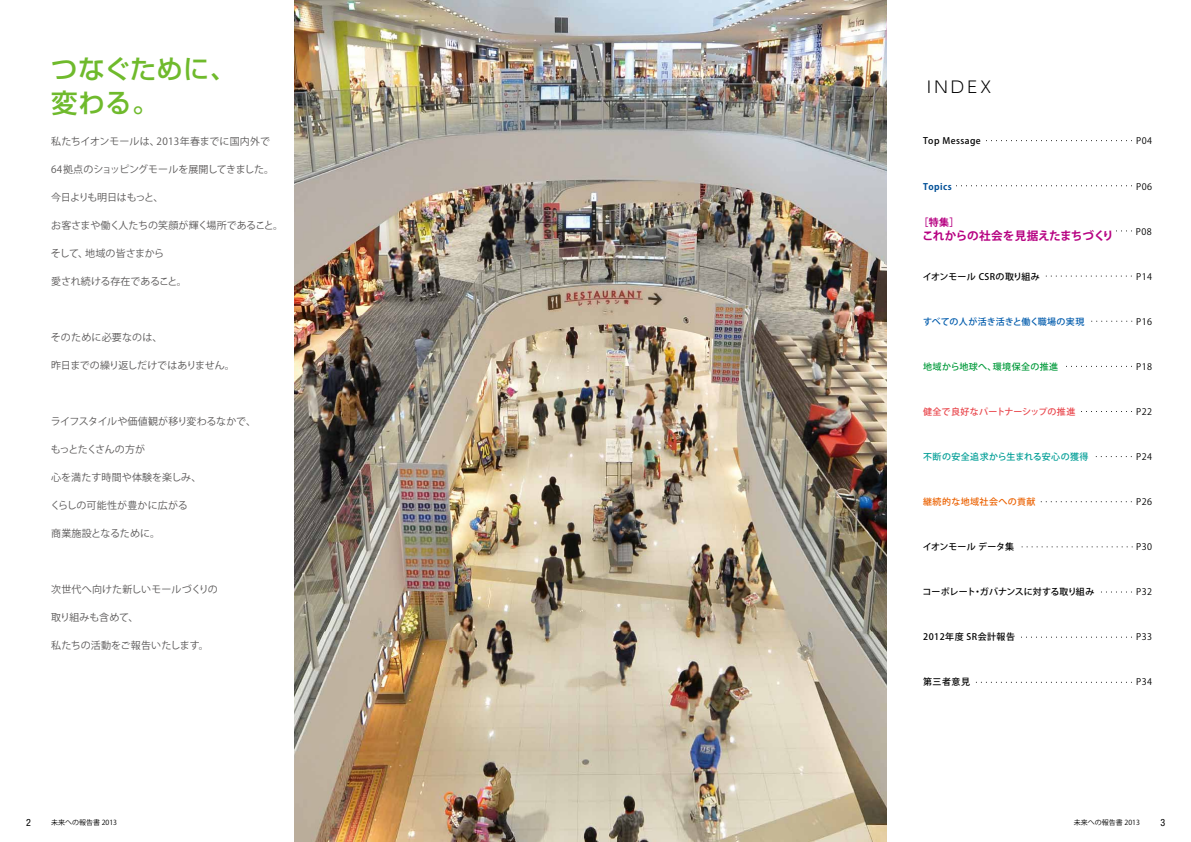
<style>
.page{position:relative;width:1191px;height:842px;background:#fff}
.page>*{position:absolute;margin:0;border:0;box-sizing:border-box;transform-origin:0 0}
.t1{font:500 26.5px/34px "Shin Go Pr 5";letter-spacing:.005em;color:#6fba2c}
.t2{font:300 16px "UD Shin Go Pro";letter-spacing:.205em;color:#000}
.t3{font:700 11.6px "Koz Go Pro";letter-spacing:-.02em;color:#b60081}
.t4{font:10px "Koz Go Pro";letter-spacing:-.005em;color:#595757}
.t5{font:10px "Koz Go Pro";letter-spacing:.02em;color:#595757}
.t6{font:10px "Koz Go Pro";letter-spacing:-.03em;color:#595757}
.t7{font:10px "Koz Go Pro";letter-spacing:-.055em;color:#595757}
.t8{font:10px "Koz Go Pro";letter-spacing:-.06em;color:#595757}
.t9{font:700 10px "Koz Go Pro";color:#b60081}
.t10{font:condensed 10px "Helvetica Neue";color:#000}
.t11{font:9px "Koz Go Pro";letter-spacing:.05em;color:#000}
.t12{font:500 9px "Koz Go Pro";letter-spacing:.05em;color:#000}
.t13{font:500 9px "Koz Go Pro";letter-spacing:-.01em;color:#000}
.t14{font:500 9px "Koz Go Pro";letter-spacing:.03em;color:#000}
.t15{font:500 9px "Koz Go Pro";letter-spacing:.01em;color:#005bac}
.t16{font:500 9px "Koz Go Pro";letter-spacing:.04em;color:#009e96}
.t17{font:500 9px "Koz Go Pro";letter-spacing:.03em;color:#e9474d}
.t18{font:500 9px "Koz Go Pro";letter-spacing:.05em;color:#009a3a}
.t19{font:500 9px "Koz Go Pro";letter-spacing:.05em;color:#eb6100}
.t20{font:500 9px "Koz Go Pro";letter-spacing:-.02em;color:#000}
.t21{font:700 9px "Koz Go Pro";letter-spacing:.05em;color:#004f97}
.t22{font:7px "Koz Go Pro";color:#000}
</style>
<div class="page">
<img style="left:294px;top:0;width:593px;height:842px">
<svg style="left:986px;top:140px;width:146px;height:1px"></svg>
<svg style="left:956px;top:185px;width:176px;height:1px"></svg>
<svg style="left:1045px;top:276px;width:86px;height:1px"></svg>
<svg style="left:1091px;top:321px;width:41px;height:1px"></svg>
<svg style="left:1066px;top:366px;width:66px;height:1px"></svg>
<svg style="left:1095px;top:456px;width:36px;height:1px"></svg>
<svg style="left:1021px;top:546px;width:111px;height:1px"></svg>
<svg style="left:1040px;top:501px;width:91px;height:1px"></svg>
<svg style="left:1021px;top:637px;width:111px;height:1px"></svg>
<svg style="left:976px;top:682px;width:156px;height:1px"></svg>
<h1 class="t1" style="left:51px;top:49px;width:187px">つなぐために、変わる。</h1>
<p class="t4" style="left:51px;top:135px;width:220px">私たちイオンモールは、2013年春までに国内外で</p>
<p class="t4" style="left:51px;top:163px;width:225px">64拠点のショッピングモールを展開してきました。</p>
<p class="t7" style="left:51px;top:191px;width:114px">今日よりも明日はもっと、</p>
<p class="t4" style="left:51px;top:219px;width:233px">お客さまや働く人たちの笑顔が輝く場所であること。</p>
<p class="t4" style="left:51px;top:247px;width:115px">そして、地域の皆さまから</p>
<p class="t4" style="left:51px;top:275px;width:137px">愛され続ける存在であること。</p>
<p class="t5" style="left:51px;top:331px;width:113px">そのために必要なのは、</p>
<p class="t6" style="left:51px;top:359px;width:185px">昨日までの繰り返しだけではありません。</p>
<p class="t4" style="left:51px;top:415px;width:207px">ライフスタイルや価値観が移り変わるなかで、</p>
<p class="t8" style="left:51px;top:443px;width:96px">もっとたくさんの方が</p>
<p class="t4" style="left:51px;top:471px;width:152px">心を満たす時間や体験を楽しみ、</p>
<p class="t5" style="left:50px;top:499px;width:139px">くらしの可能性が豊かに広がる</p>
<p class="t5" style="left:51px;top:527px;width:111px">商業施設となるために。</p>
<p class="t4" style="left:51px;top:583px;width:168px">次世代へ向けた新しいモールづくりの</p>
<p class="t4" style="left:51px;top:611px;width:89px">取り組みも含めて、</p>
<p class="t4" style="left:51px;top:639px;width:159px">私たちの活動をご報告いたします。</p>
<h2 class="t2" style="left:926px;top:74px;width:66px">INDEX</h2>
<p class="t12" style="left:923px;top:135px;width:59px">Top Message</p>
<p class="t11" style="left:1136px;top:135px;width:17px">P04</p>
<p class="t21" style="left:923px;top:181px;width:30px">Topics</p>
<p class="t11" style="left:1136px;top:181px;width:17px">P06</p>
<p class="t11" style="left:1135px;top:226px;width:17px">P08</p>
<p class="t14" style="left:922px;top:271px;width:119px">イオンモール CSRの取り組み</p>
<p class="t11" style="left:1136px;top:271px;width:17px">P14</p>
<p class="t15" style="left:923px;top:316px;width:163px">すべての人が活き活きと働く職場の実現</p>
<p class="t11" style="left:1136px;top:316px;width:17px">P16</p>
<p class="t18" style="left:923px;top:361px;width:137px">地域から地球へ、環境保全の推進</p>
<p class="t11" style="left:1136px;top:361px;width:17px">P18</p>
<p class="t17" style="left:923px;top:406px;width:154px">健全で良好なパートナーシップの推進</p>
<p class="t11" style="left:1136px;top:406px;width:17px">P22</p>
<p class="t16" style="left:923px;top:451px;width:167px">不断の安全追求から生まれる安心の獲得</p>
<p class="t11" style="left:1136px;top:451px;width:17px">P24</p>
<p class="t19" style="left:923px;top:496px;width:114px">継続的な地域社会への貢献</p>
<p class="t11" style="left:1136px;top:496px;width:17px">P26</p>
<p class="t20" style="left:922px;top:541px;width:93px">イオンモール データ集</p>
<p class="t11" style="left:1136px;top:541px;width:17px">P30</p>
<p class="t13" style="left:922px;top:586px;width:173px">コーポレート・ガバナンスに対する取り組み</p>
<p class="t11" style="left:1136px;top:586px;width:17px">P32</p>
<p class="t12" style="left:923px;top:631px;width:93px">2012年度 SR会計報告</p>
<p class="t11" style="left:1136px;top:631px;width:17px">P33</p>
<p class="t14" style="left:923px;top:676px;width:48px">第三者意見</p>
<p class="t11" style="left:1136px;top:676px;width:17px">P34</p>
<p class="t9" style="left:918px;top:215px;width:43px">［特集］</p>
<p class="t3" style="left:922px;top:228px;width:193px">これからの社会を見据えたまちづくり</p>
<p class="t10" style="left:26px;top:816px;width:6px">2</p>
<p class="t22" style="left:51px;top:818px;width:68px">未来への報告書 2013</p>
<p class="t22" style="left:1073px;top:818px;width:68px">未来への報告書 2013</p>
<p class="t10" style="left:1160px;top:816px;width:6px">3</p>
</div>
